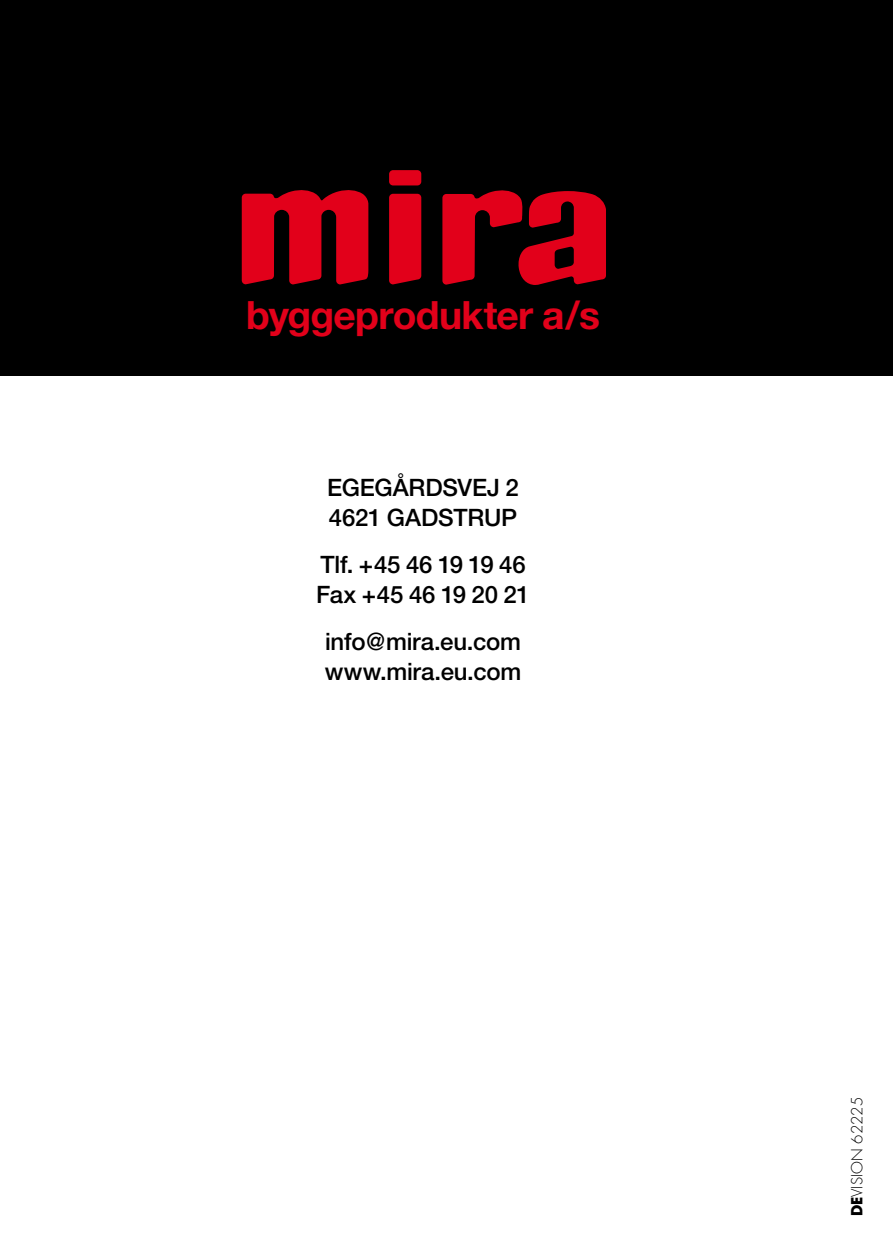
<style>
.page{position:relative;width:893px;height:1259px;background:#fff}
.page>*{position:absolute;margin:0;border:0;box-sizing:border-box;transform-origin:0 0}
.t1{font:700 39px "Helvetica Neue";letter-spacing:-.02em;color:#e2001a}
.t2{font:500 24px/30px "Helvetica Neue";letter-spacing:-.01em;color:#000}
.t3{font:300 15px "Futura";color:#000}
.s1{font-weight:700}
</style>
<div class="page">
<div style="left:0;top:0;width:893px;height:375px;background:#000"></div>
<div style="left:389px;top:194px;width:32px;height:90px;background:#e2001a"></div>
<div style="left:389px;top:170px;width:32px;height:15px;background:#e2001a;border-radius:4px"></div>
<svg style="left:242px;top:190px;width:127px;height:94px"></svg>
<svg style="left:442px;top:190px;width:164px;height:95px"></svg>
<h1 class="t1" style="left:246px;top:291px;width:355px">byggeprodukter a/s</h1>
<p class="t2" style="left:327px;top:472px;width:193px">EGEGÅRDSVEJ 2<br>4621 GADSTRUP</p>
<p class="t2" style="left:316px;top:549px;width:215px">Tlf. +45 46 19 19 46<br>Fax +45 46 19 20 21</p>
<p class="t2" style="left:325px;top:626px;width:198px">info@mira.eu.com www.mira.eu.com</p>
<p class="t3" style="left:847px;top:1216px;width:121px;rotate:-90deg"><span class="s1">DE</span>VISION 62225</p>
</div>
